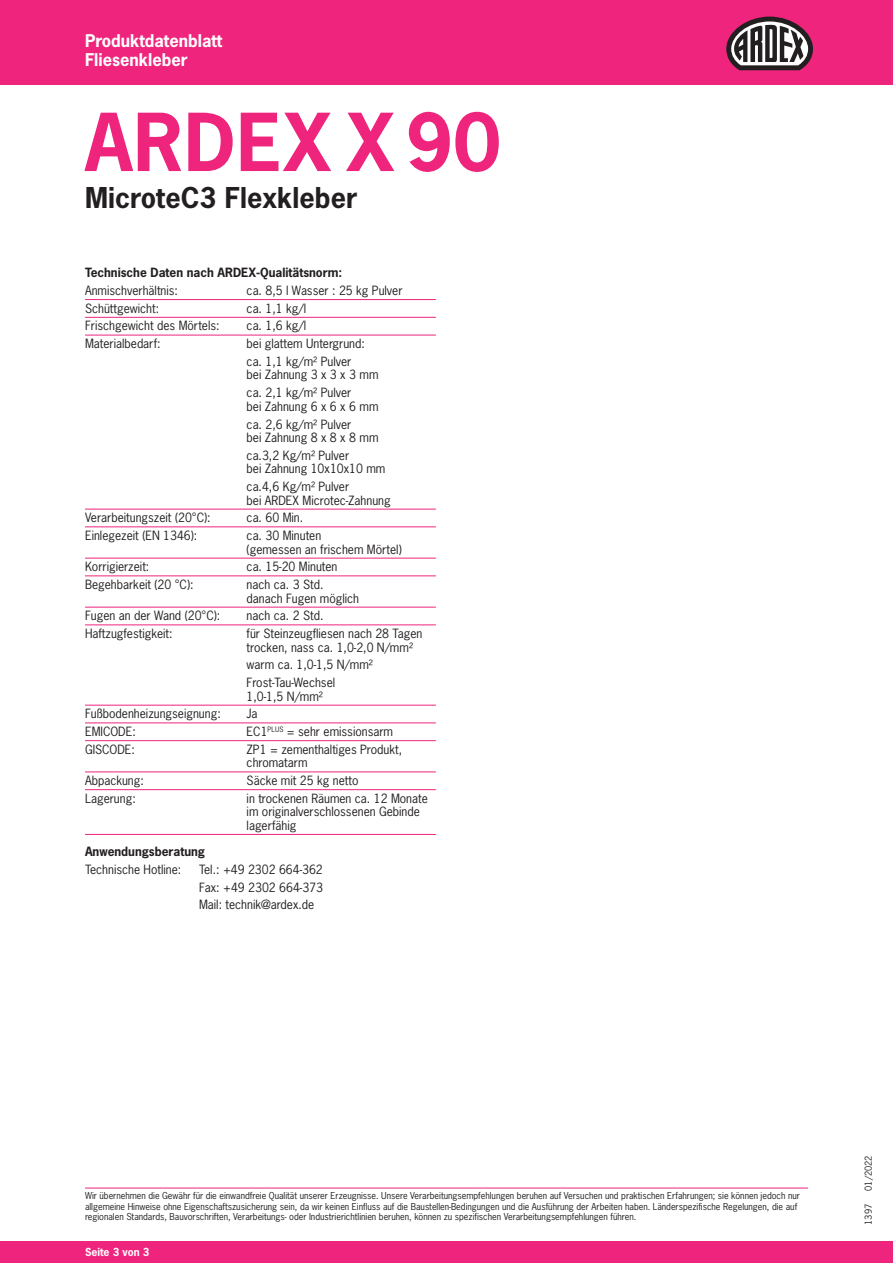
<style>
.page{position:relative;width:893px;height:1263px;background:#fff}
.page>*{position:absolute;margin:0;border:0;box-sizing:border-box;transform-origin:0 0}
.t1{font:700 75px "News Gothic Std";letter-spacing:.015em;color:#ee247d}
.t2{font:700 27px "News Gothic Std";letter-spacing:.005em;color:#231f20}
.t3{font:700 16.5px/19.5px "News Gothic Std";color:#fff}
.t4{font:12px/17.7px "News Gothic Std";color:#231f20}
.t5{font:700 12px "News Gothic Std";color:#231f20}
.t6{font:700 10.5px "News Gothic Std";color:#fff}
.t7{font:9px/10.5px "News Gothic Std";color:#231f20}
</style>
<div class="page">
<div style="left:0;top:0;width:893px;height:85px;background:#ee247d"></div>
<div style="left:0;top:1242px;width:893px;height:21px;background:#ee247d"></div>
<hr style="left:85px;top:299px;width:351px;height:1px;background:#ee247d">
<hr style="left:85px;top:317px;width:351px;height:1px;background:#ee247d">
<hr style="left:85px;top:335px;width:351px;height:1px;background:#ee247d">
<hr style="left:85px;top:509px;width:351px;height:1px;background:#ee247d">
<hr style="left:85px;top:526px;width:351px;height:1px;background:#ee247d">
<hr style="left:85px;top:558px;width:351px;height:1px;background:#ee247d">
<hr style="left:85px;top:575px;width:351px;height:1px;background:#ee247d">
<hr style="left:85px;top:607px;width:351px;height:1px;background:#ee247d">
<hr style="left:85px;top:624px;width:351px;height:1px;background:#ee247d">
<hr style="left:85px;top:705px;width:351px;height:1px;background:#ee247d">
<hr style="left:85px;top:722px;width:351px;height:1px;background:#ee247d">
<hr style="left:85px;top:740px;width:351px;height:1px;background:#ee247d">
<hr style="left:85px;top:772px;width:351px;height:1px;background:#ee247d">
<hr style="left:85px;top:789px;width:351px;height:1px;background:#ee247d">
<hr style="left:85px;top:834px;width:351px;height:1px;background:#ee247d">
<svg style="left:726px;top:17px;width:87px;height:53px"></svg>
<hr style="left:85px;top:1188px;width:723px;height:1px;background:#ee247d">
<h3 class="t3" style="left:85px;top:31px;width:139px">Produktdatenblatt<br>Fliesenkleber</h3>
<h1 class="t1" style="left:85px;top:93px;width:417px">ARDEX X90</h1>
<h2 class="t2" style="left:85px;top:180px;width:274px">MicroteC3 Flexkleber</h2>
<p class="t5" style="left:85px;top:265px;width:259px">Technische Daten nach ARDEX-Qualitätsnorm:</p>
<p class="t4" style="left:85px;top:281px;width:95px">Anmischverhältnis:</p>
<p class="t4" style="left:247px;top:281px;width:157px">ca. 8,5 l Wasser : 25 kg Pulver</p>
<p class="t4" style="left:85px;top:299px;width:76px">Schüttgewicht:</p>
<p class="t4" style="left:247px;top:299px;width:61px">ca. 1,1 kg/l</p>
<p class="t4" style="left:85px;top:317px;width:136px">Frischgewicht des Mörtels:</p>
<p class="t4" style="left:247px;top:317px;width:61px">ca. 1,6 kg/l</p>
<p class="t4" style="left:85px;top:335px;width:77px">Materialbedarf:</p>
<p class="t4" style="left:247px;top:335px;width:120px">bei glattem Untergrund: ca. 1,1 kg/m² Pulver</p>
<p class="t4" style="left:247px;top:366px;width:133px">bei Zahnung 3 x 3 x 3 mm ca. 2,1 kg/m² Pulver</p>
<p class="t4" style="left:247px;top:397px;width:133px">bei Zahnung 6 x 6 x 6 mm ca. 2,6 kg/m² Pulver</p>
<p class="t4" style="left:247px;top:428px;width:133px">bei Zahnung 8 x 8 x 8 mm ca.3,2 Kg/m² Pulver</p>
<p class="t4" style="left:247px;top:460px;width:140px">bei Zahnung 10x10x10 mm ca.4,6 Kg/m² Pulver</p>
<p class="t4" style="left:247px;top:491px;width:146px">bei ARDEX Microtec-Zahnung</p>
<p class="t4" style="left:85px;top:509px;width:127px">Verarbeitungszeit (20°C):</p>
<p class="t4" style="left:247px;top:509px;width:58px">ca. 60 Min.</p>
<p class="t4" style="left:85px;top:526px;width:114px">Einlegezeit (EN 1346):</p>
<p class="t4" style="left:247px;top:529px;width:157px;line-height:13.5px">ca. 30 Minuten<br>(gemessen an frischem Mörtel)</p>
<p class="t4" style="left:85px;top:558px;width:66px">Korrigierzeit:</p>
<p class="t4" style="left:247px;top:558px;width:92px">ca. 15-20 Minuten</p>
<p class="t4" style="left:85px;top:575px;width:110px">Begehbarkeit (20 °C):</p>
<p class="t4" style="left:247px;top:578px;width:114px;line-height:13.5px">nach ca. 3 Std. danach Fugen möglich</p>
<p class="t4" style="left:85px;top:607px;width:137px">Fugen an der Wand (20°C):</p>
<p class="t4" style="left:247px;top:607px;width:78px">nach ca. 2 Std.</p>
<p class="t4" style="left:85px;top:624px;width:89px">Haftzugfestigkeit:</p>
<p class="t4" style="left:247px;top:627px;width:177px;line-height:13.5px">für Steinzeugfliesen nach 28 Tagen trocken, nass ca. 1,0-2,0 N/mm²</p>
<p class="t4" style="left:247px;top:656px;width:128px">warm ca. 1,0-1,5 N/mm²<br>Frost-Tau-Wechsel</p>
<p class="t4" style="left:247px;top:687px;width:78px">1,0-1,5 N/mm²</p>
<p class="t4" style="left:85px;top:705px;width:137px">Fußbodenheizungseignung:</p>
<p class="t4" style="left:247px;top:705px;width:13px">Ja</p>
<p class="t4" style="left:85px;top:722px;width:52px">EMICODE:</p>
<p class="t4" style="left:247px;top:723px;width:148px">EC1<sup>PLUS</sup> = sehr emissionsarm</p>
<p class="t4" style="left:85px;top:740px;width:52px">GISCODE:</p>
<p class="t4" style="left:247px;top:742px;width:157px;line-height:13.5px">ZP1 = zementhaltiges Produkt, chromatarm</p>
<p class="t4" style="left:85px;top:772px;width:60px">Abpackung:</p>
<p class="t4" style="left:247px;top:772px;width:113px">Säcke mit 25 kg netto</p>
<p class="t4" style="left:85px;top:789px;width:52px">Lagerung:</p>
<p class="t4" style="left:247px;top:791px;width:183px;line-height:13.5px">in trockenen Räumen ca. 12 Monate im originalverschlossenen Gebinde lagerfähig</p>
<p class="t5" style="left:85px;top:844px;width:122px">Anwendungsberatung</p>
<p class="t4" style="left:85px;top:860px;width:98px">Technische Hotline:</p>
<p class="t4" style="left:199px;top:860px;width:125px;text-align:justify">Tel.: +49 2302 664-362<br>Fax: +49 2302 664-373<br>Mail: technik@ardex.de</p>
<p class="t7" style="left:85px;top:1191px;width:716px">Wir übernehmen die Gewähr für die einwandfreie Qualität unserer Erzeugnisse. Unsere Verarbeitungsempfehlungen beruhen auf Versuchen und praktischen Erfahrungen; sie können jedoch nur allgemeine Hinweise ohne Eigenschaftszusicherung sein, da wir keinen Einfluss auf die Baustellen-Bedingungen und die Ausführung der Arbeiten haben. Länderspezifische Regelungen, die auf regionalen Standards, Bauvorschriften, Verarbeitungs- oder Industrierichtlinien beruhen, können zu spezifischen Verarbeitungsempfehlungen führen.</p>
<p class="t6" style="left:85px;top:1245px;width:66px">Seite 3 von 3</p>
<p class="t7" style="left:863px;top:1191px;width:37px;rotate:-90deg">01/2022</p>
<p class="t7" style="left:863px;top:1225px;width:22px;rotate:-90deg">1397</p>
</div>
